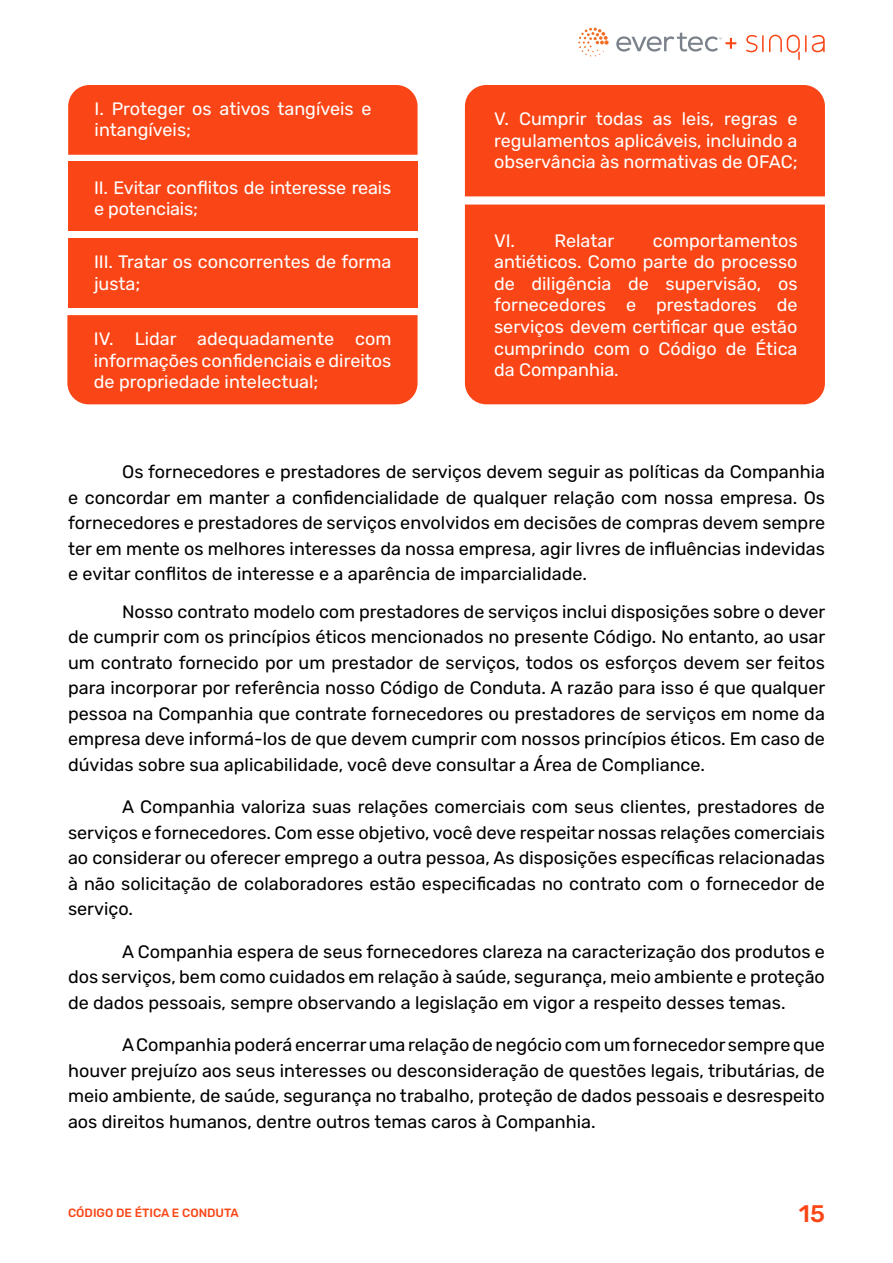
<style>
.page{position:relative;width:893px;height:1263px;background:#fff}
.page>*{position:absolute;margin:0;border:0;box-sizing:border-box;transform-origin:0 0}
.t1{font:500 24px "Rubik";color:#fa4616}
.t2{font:18px/25.5px "Rubik";color:#000;text-align:justify}
.t3{font:18px/21.6px "Rubik";color:#fff}
.t4{font:500 12px "Rubik";color:#fa4616}
</style>
<div class="page">
<svg style="left:578px;top:28px;width:31px;height:28px"></svg>
<svg style="left:746px;top:35px;width:79px;height:25px"></svg>
<svg style="left:616px;top:33px;width:120px;height:19px"></svg>
<div style="left:67px;top:315px;width:351px;height:89px;background:#fa4616"></div>
<div style="left:465px;top:85px;width:360px;height:111px;background:#fa4616"></div>
<div style="left:465px;top:205px;width:360px;height:199px;background:#fa4616"></div>
<div style="left:68px;top:162px;width:350px;height:69px;background:#fa4616"></div>
<div style="left:68px;top:238px;width:350px;height:69px;background:#fa4616"></div>
<div style="left:68px;top:85px;width:350px;height:70px;background:#fa4616"></div>
<p class="t3" style="left:95px;top:98px;width:279px">I. Proteger os ativos tangíveis e intangíveis;</p>
<p class="t3" style="left:94px;top:177px;width:299px">II. Evitar conflitos de interesse reais e potenciais;</p>
<p class="t3" style="left:94px;top:252px;width:299px">III. Tratar os concorrentes de forma justa;</p>
<p class="t3" style="left:94px;top:328px;width:299px;text-align:justify">IV. Lidar adequadamente com informações confidenciais e direitos de propriedade intelectual;</p>
<p class="t3" style="left:494px;top:109px;width:305px;text-align:justify">V. Cumprir todas as leis, regras e regulamentos aplicáveis, incluindo a observância às normativas de OFAC;</p>
<p class="t3" style="left:494px;top:230px;width:305px;text-align:justify;text-indent:159px">comportamentos antiéticos. Como parte do processo de diligência de supervisão, os fornecedores e prestadores de serviços devem certificar que estão cumprindo com o Código de Ética da Companhia.</p>
<p class="t3" style="left:494px;top:230px;width:122px">VI. Relatar</p>
<p class="t2" style="left:68px;top:460px;width:758px;text-indent:54px">Os fornecedores e prestadores de serviços devem seguir as políticas da Companhia e concordar em manter a confidencialidade de qualquer relação com nossa empresa. Os fornecedores e prestadores de serviços envolvidos em decisões de compras devem sempre ter em mente os melhores interesses da nossa empresa, agir livres de influências indevidas e evitar conflitos de interesse e a aparência de imparcialidade.</p>
<p class="t2" style="left:68px;top:599px;width:759px;text-indent:54px">Nosso contrato modelo com prestadores de serviços inclui disposições sobre o dever de cumprir com os princípios éticos mencionados no presente Código. No entanto, ao usar um contrato fornecido por um prestador de serviços, todos os esforços devem ser feitos para incorporar por referência nosso Código de Conduta. A razão para isso é que qualquer pessoa na Companhia que contrate fornecedores ou prestadores de serviços em nome da empresa deve informá-los de que devem cumprir com nossos princípios éticos. Em caso de dúvidas sobre sua aplicabilidade, você deve consultar a Área de Compliance.</p>
<p class="t2" style="left:68px;top:794px;width:758px;text-indent:54px">A Companhia valoriza suas relações comerciais com seus clientes, prestadores de serviços e fornecedores. Com esse objetivo, você deve respeitar nossas relações comerciais ao considerar ou oferecer emprego a outra pessoa, As disposições específicas relacionadas à não solicitação de colaboradores estão especificadas no contrato com o fornecedor de serviço.</p>
<p class="t2" style="left:68px;top:939px;width:758px;text-indent:54px">A Companhia espera de seus fornecedores clareza na caracterização dos produtos e dos serviços, bem como cuidados em relação à saúde, segurança, meio ambiente e proteção de dados pessoais, sempre observando a legislação em vigor a respeito desses temas.</p>
<p class="t2" style="left:68px;top:1033px;width:758px;text-indent:54px">A Companhia poderá encerrar uma relação de negócio com um fornecedor sempre que houver prejuízo aos seus interesses ou desconsideração de questões legais, tributárias, de meio ambiente, de saúde, segurança no trabalho, proteção de dados pessoais e desrespeito aos direitos humanos, dentre outros temas caros à Companhia.</p>
<p class="t4" style="left:68px;top:1206px;width:172px">CÓDIGO DE ÉTICA E CONDUTA</p>
<h1 class="t1" style="left:799px;top:1200px;width:27px">15</h1>
</div>
